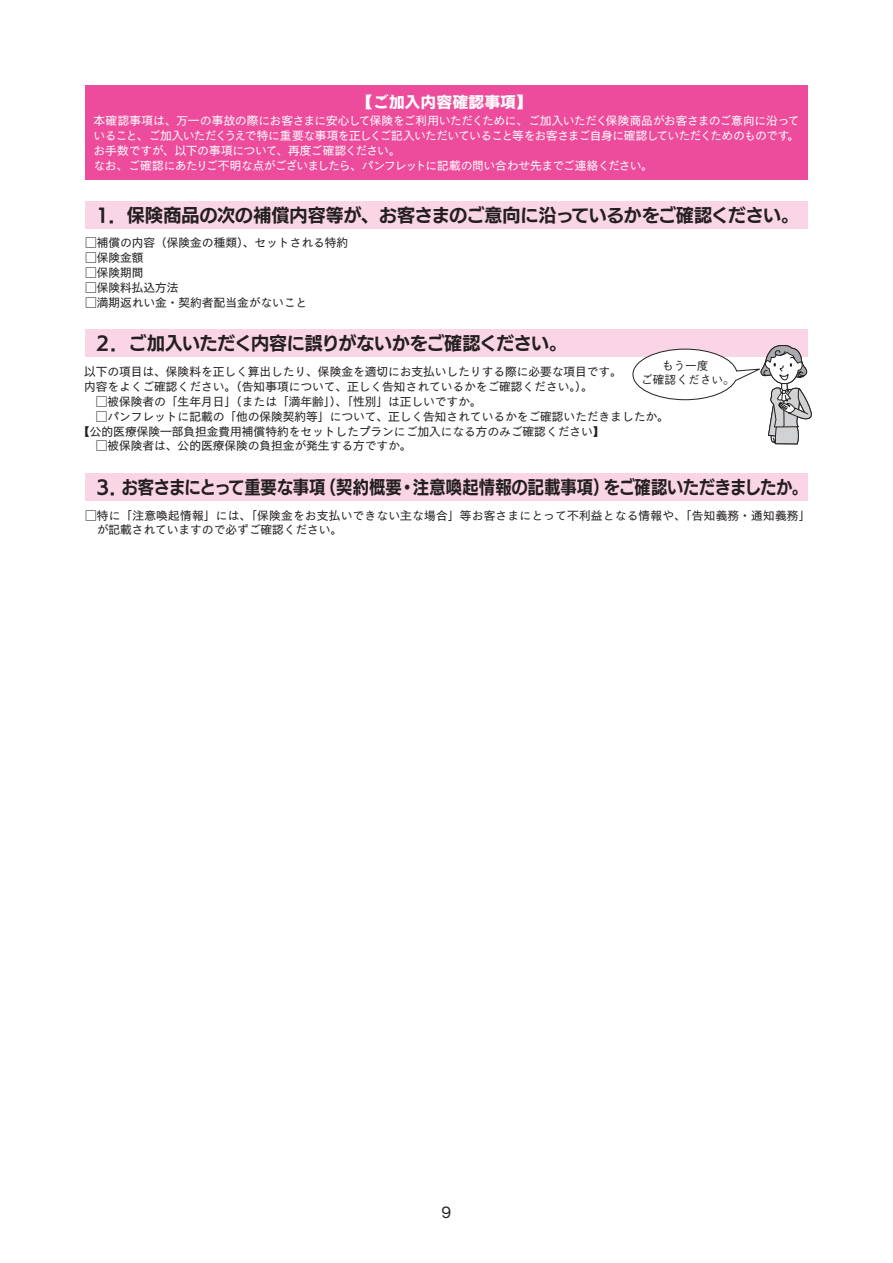
<style>
.page{position:relative;width:893px;height:1263px;background:#fff}
.page>*{position:absolute;margin:0;border:0;box-sizing:border-box;transform-origin:0 0}
.t1{font:18px "UD Kakugo Large Pr 6 N B";letter-spacing:-.015em;color:#231f20}
.t2{font:15.9px "New Cezanne Pro N B";color:#fff}
.t3{font:15.9px "Cezanne Pro N M";color:#231f20}
.t4{font:11.7px/14.9px "New Cezanne Pro N M";color:#231f20}
.t5{font:11.7px/14.9px "New Cezanne Pro N M";letter-spacing:-.035em;color:#fff}
.t6{font:11.7px/14.9px "New Cezanne Pro N M";letter-spacing:.02em;color:#231f20}
.t7{font:500 11.7px/13.8px "Gothic BBB Pro";color:#231f20;text-align:center}
</style>
<div class="page">
<div style="left:85px;top:85px;width:723px;height:95px;background:#ed4c9c"></div>
<div style="left:85px;top:201px;width:723px;height:28px;background:#fad5e5"></div>
<div style="left:85px;top:330px;width:723px;height:27px;background:#fad5e5"></div>
<svg style="left:632px;top:345px;width:180px;height:99px"></svg>
<div style="left:85px;top:473px;width:723px;height:28px;background:#fad5e5"></div>
<h2 class="t2" style="left:357px;top:88px;width:177px">【ご加入内容確認事項】</h2>
<p class="t5" style="left:94px;top:112px;width:707px">本確認事項は、万一の事故の際にお客さまに安心して保険をご利用いただくために、ご加入いただく保険商品がお客さまのご意向に沿っていること、ご加入いただくうえで特に重要な事項を正しくご記入いただいていること等をお客さまご自身に確認していただくためのものです。お手数ですが、以下の事項について、再度ご確認ください。<br>なお、ご確認にあたりご不明な点がございましたら、パンフレットに記載の問い合わせ先までご連絡ください。</p>
<h1 class="t1" style="left:94px;top:205px;width:707px">１．保険商品の次の補償内容等が、お客さまのご意向に沿っているかをご確認ください。</h1>
<p class="t4" style="left:85px;top:234px;width:265px">□補償の内容（保険金の種類）、セットされる特約</p>
<p class="t4" style="left:85px;top:249px;width:60px">□保険金額</p>
<p class="t4" style="left:85px;top:264px;width:60px">□保険期間</p>
<p class="t4" style="left:85px;top:279px;width:95px">□保険料払込方法</p>
<p class="t4" style="left:85px;top:294px;width:224px">□満期返れい金・契約者配当金がないこと</p>
<h1 class="t1" style="left:94px;top:333px;width:475px">２．ご加入いただく内容に誤りがないかをご確認ください。</h1>
<p class="t4" style="left:84px;top:363px;width:539px">以下の項目は、保険料を正しく算出したり、保険金を適切にお支払いしたりする際に必要な項目です。内容をよくご確認ください。（告知事項について、正しく告知されているかをご確認ください。）。</p>
<p class="t4" style="left:96px;top:392px;width:387px">□被保険者の「生年月日」（または「満年齢」）、「性別」は正しいですか。</p>
<p class="t4" style="left:78px;top:407px;width:592px;text-indent:18px">□パンフレットに記載の「他の保険契約等」について、正しく告知されているかをご確認いただきましたか。【公的医療保険一部負担金費用補償特約をセットしたプランにご加入になる方のみご確認ください】</p>
<p class="t4" style="left:96px;top:437px;width:317px">□被保険者は、公的医療保険の負担金が発生する方ですか。</p>
<p class="t7" style="left:641px;top:357px;width:95px">もう一度<br>ご確認ください。</p>
<h1 class="t1" style="left:94px;top:477px;width:716px">３．お客さまにとって重要な事項（契約概要・注意喚起情報の記載事項）をご確認いただきましたか。</h1>
<p class="t6" style="left:97px;top:506px;width:715px;text-indent:-12px">□特に「注意喚起情報」には、「保険金をお支払いできない主な場合」等お客さまにとって不利益となる情報や、「告知義務・通知義務」が記載されていますので必ずご確認ください。</p>
<h2 class="t3" style="left:442px;top:1202px;width:11px">9</h2>
</div>
